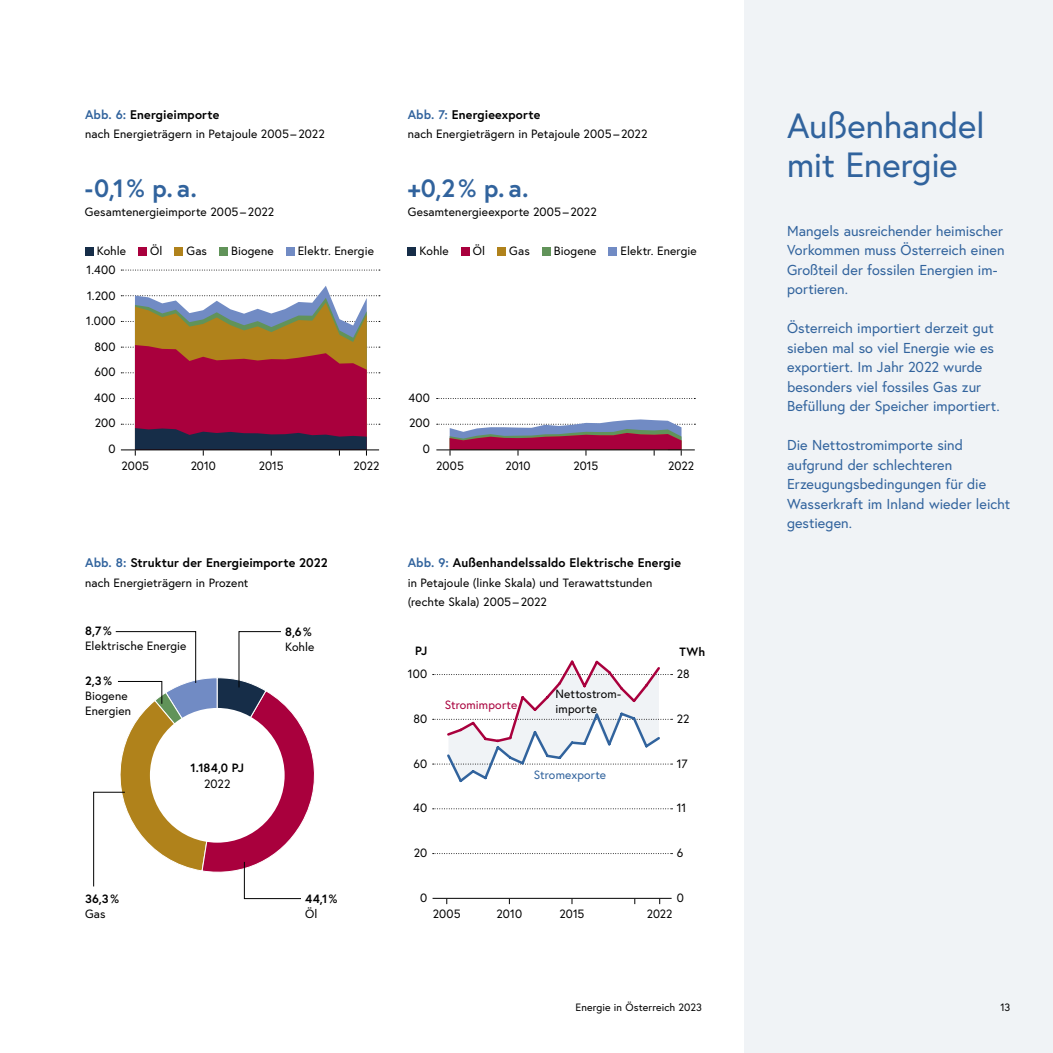
<style>
.page{position:relative;width:1053px;height:1053px;background:#fff}
.page>*{position:absolute;margin:0;border:0;box-sizing:border-box;transform-origin:0 0}
.h1_ohne_Nummerierung{font:35px/39px "Europa Austria";letter-spacing:-.005em;color:#31639d}
.Infografik_CA_P-Grosse_Zahl{font:700 25px "Europa Austria";color:#31639d}
.p_Introtext{font:14.38px/19.5px "Europa Austria";color:#31639d}
.Infografik_CA_h3_Infografik_Headline{font:700 12.5px "Europa Austria";letter-spacing:.01em;color:#000}
.Infografik_CA_p_Subline_Infografik{font:12px/25.5px "Europa Austria";letter-spacing:.005em;color:#000}
.Infografik_CA_A-Grafik-Text-Grundlinie{font:12px "Europa Austria";letter-spacing:.01em;color:#000}
.t1{font:700 12px "Europa Austria";letter-spacing:.01em;color:#000}
.t2{font:12px "Europa Austria";letter-spacing:.005em;color:#a9003d}
.t3{font:12px "Europa Austria";letter-spacing:.01em;color:#31639d}
.t4{font:10.62px "Europa Austria";letter-spacing:.01em;color:#000}
.s1{color:#31639d}
</style>
<div class="page">
<div style="left:744px;top:0;width:308px;height:1052px;background:#f0f3f6"></div>
<div style="left:85px;top:247px;width:8px;height:8px;background:#162d48"></div>
<div style="left:138px;top:247px;width:8px;height:8px;background:#a9003d"></div>
<div style="left:175px;top:247px;width:8px;height:8px;background:#b0821b"></div>
<div style="left:219px;top:247px;width:8px;height:8px;background:#619359"></div>
<div style="left:286px;top:247px;width:8px;height:8px;background:#718bc4"></div>
<div style="left:407px;top:247px;width:9px;height:8px;background:#162d48"></div>
<div style="left:461px;top:247px;width:8px;height:8px;background:#a9003d"></div>
<div style="left:497px;top:247px;width:8px;height:8px;background:#b0821b"></div>
<div style="left:542px;top:247px;width:8px;height:8px;background:#619359"></div>
<div style="left:608px;top:247px;width:9px;height:8px;background:#718bc4"></div>
<svg style="left:436px;top:398px;width:259px;height:1px"></svg>
<svg style="left:121px;top:270px;width:259px;height:1px"></svg>
<svg style="left:432px;top:808px;width:240px;height:1px"></svg>
<svg style="left:432px;top:853px;width:240px;height:1px"></svg>
<hr style="left:432px;top:897px;width:239px;height:1px;background:#000">
<svg style="left:93px;top:631px;width:222px;height:267px"></svg>
<hr style="left:436px;top:449px;width:258px;height:1px;background:#000">
<svg style="left:121px;top:286px;width:259px;height:169px"></svg>
<svg style="left:437px;top:419px;width:258px;height:36px"></svg>
<svg style="left:432px;top:660px;width:240px;height:123px"></svg>
<h3 class="Infografik_CA_h3_Infografik_Headline" style="left:85px;top:106px;width:136px"><span class="s1">Abb. 6:</span> Energieimporte</h3>
<p class="Infografik_CA_p_Subline_Infografik" style="left:85px;top:121px;width:241px">nach Energieträgern in Petajoule 2005 – 2022</p>
<p class="Infografik_CA_P-Grosse_Zahl" style="left:85px;top:171px;width:113px">-0,1% p. a.</p>
<p class="Infografik_CA_A-Grafik-Text-Grundlinie" style="left:85px;top:204px;width:191px">Gesamtenergieimporte 2005 – 2022</p>
<h3 class="Infografik_CA_h3_Infografik_Headline" style="left:407px;top:106px;width:134px"><span class="s1">Abb. 7:</span> Energieexporte</h3>
<p class="Infografik_CA_p_Subline_Infografik" style="left:407px;top:121px;width:241px">nach Energieträgern in Petajoule 2005 – 2022</p>
<p class="Infografik_CA_P-Grosse_Zahl" style="left:407px;top:171px;width:122px">+0,2% p. a.</p>
<p class="Infografik_CA_A-Grafik-Text-Grundlinie" style="left:407px;top:204px;width:190px">Gesamtenergieexporte 2005 – 2022</p>
<p class="Infografik_CA_p_Subline_Infografik" style="left:97px;top:238px;width:31px">Kohle</p>
<p class="Infografik_CA_p_Subline_Infografik" style="left:150px;top:238px;width:14px">Öl</p>
<p class="Infografik_CA_p_Subline_Infografik" style="left:186px;top:238px;width:22px">Gas</p>
<p class="Infografik_CA_p_Subline_Infografik" style="left:231px;top:238px;width:44px">Biogene</p>
<p class="Infografik_CA_p_Subline_Infografik" style="left:298px;top:238px;width:78px">Elektr. Energie</p>
<p class="Infografik_CA_p_Subline_Infografik" style="left:419px;top:238px;width:31px">Kohle</p>
<p class="Infografik_CA_p_Subline_Infografik" style="left:473px;top:238px;width:14px">Öl</p>
<p class="Infografik_CA_p_Subline_Infografik" style="left:509px;top:238px;width:22px">Gas</p>
<p class="Infografik_CA_p_Subline_Infografik" style="left:554px;top:238px;width:44px">Biogene</p>
<p class="Infografik_CA_p_Subline_Infografik" style="left:620px;top:238px;width:78px">Elektr. Energie</p>
<p class="Infografik_CA_p_Subline_Infografik" style="left:86px;top:257px;width:31px;text-align:right">1.400<br>1.200<br>1.000<br>800<br>600<br>400<br>200<br>0</p>
<p class="Infografik_CA_p_Subline_Infografik" style="left:408px;top:385px;width:23px;text-align:right">400<br>200<br>0</p>
<p class="Infografik_CA_p_Subline_Infografik" style="left:121px;top:452px;width:29px">2005</p>
<p class="Infografik_CA_p_Subline_Infografik" style="left:436px;top:452px;width:29px">2005</p>
<p class="Infografik_CA_p_Subline_Infografik" style="left:191px;top:452px;width:27px">2010</p>
<p class="Infografik_CA_p_Subline_Infografik" style="left:505px;top:452px;width:27px">2010</p>
<p class="Infografik_CA_p_Subline_Infografik" style="left:259px;top:452px;width:26px">2015</p>
<p class="Infografik_CA_p_Subline_Infografik" style="left:573px;top:452px;width:26px">2015</p>
<p class="Infografik_CA_p_Subline_Infografik" style="left:353px;top:452px;width:27px">2022</p>
<p class="Infografik_CA_p_Subline_Infografik" style="left:668px;top:452px;width:27px">2022</p>
<h3 class="Infografik_CA_h3_Infografik_Headline" style="left:85px;top:554px;width:244px"><span class="s1">Abb. 8:</span> Struktur der Energieimporte 2022</h3>
<p class="Infografik_CA_p_Subline_Infografik" style="left:85px;top:569px;width:165px">nach Energieträgern in Prozent</p>
<p class="t1" style="left:85px;top:622px;width:28px">8,7%</p>
<p class="Infografik_CA_p_Subline_Infografik" style="left:85px;top:633px;width:103px">Elektrische Energie</p>
<p class="t1" style="left:85px;top:673px;width:28px">2,3%</p>
<p class="Infografik_CA_p_Subline_Infografik" style="left:85px;top:688px;width:47px;line-height:15px">Biogene<br>Energien</p>
<p class="t1" style="left:190px;top:760px;width:55px">1.184,0 PJ</p>
<p class="Infografik_CA_p_Subline_Infografik" style="left:204px;top:770px;width:28px">2022</p>
<p class="t1" style="left:285px;top:623px;width:28px">8,6%</p>
<p class="Infografik_CA_p_Subline_Infografik" style="left:285px;top:633px;width:31px">Kohle</p>
<p class="t1" style="left:85px;top:890px;width:35px">36,3%</p>
<p class="Infografik_CA_p_Subline_Infografik" style="left:85px;top:900px;width:22px">Gas</p>
<p class="t1" style="left:305px;top:890px;width:34px">44,1%</p>
<p class="Infografik_CA_p_Subline_Infografik" style="left:305px;top:900px;width:14px">Öl</p>
<h3 class="Infografik_CA_h3_Infografik_Headline" style="left:407px;top:554px;width:275px"><span class="s1">Abb. 9:</span> Außenhandelssaldo Elektrische Energie</h3>
<p class="Infografik_CA_p_Subline_Infografik" style="left:407px;top:572px;width:246px;line-height:19.5px">in Petajoule (linke Skala) und Terawattstunden (rechte Skala) 2005 – 2022</p>
<p class="t1" style="left:415px;top:642px;width:14px">PJ</p>
<p class="t1" style="left:679px;top:643px;width:27px">TWh</p>
<p class="Infografik_CA_p_Subline_Infografik" style="left:555px;top:686px;width:67px;line-height:15px">Nettostrom&shy;importe</p>
<p class="Infografik_CA_p_Subline_Infografik" style="left:408px;top:661px;width:21px">100</p>
<p class="Infografik_CA_p_Subline_Infografik" style="left:413px;top:705px;width:15px">80</p>
<p class="Infografik_CA_p_Subline_Infografik" style="left:413px;top:750px;width:15px">60</p>
<p class="Infografik_CA_p_Subline_Infografik" style="left:413px;top:795px;width:16px">40</p>
<p class="Infografik_CA_p_Subline_Infografik" style="left:414px;top:839px;width:15px">20</p>
<p class="Infografik_CA_p_Subline_Infografik" style="left:420px;top:884px;width:9px">0</p>
<p class="Infografik_CA_p_Subline_Infografik" style="left:676px;top:661px;width:14px">28</p>
<p class="Infografik_CA_p_Subline_Infografik" style="left:676px;top:705px;width:14px">22</p>
<p class="Infografik_CA_p_Subline_Infografik" style="left:676px;top:750px;width:12px">17</p>
<p class="Infografik_CA_p_Subline_Infografik" style="left:676px;top:795px;width:11px">11</p>
<p class="Infografik_CA_p_Subline_Infografik" style="left:676px;top:839px;width:8px">6</p>
<p class="Infografik_CA_p_Subline_Infografik" style="left:676px;top:884px;width:9px">0</p>
<p class="t2" style="left:445px;top:697px;width:74px">Stromimporte</p>
<p class="t3" style="left:534px;top:766px;width:74px">Stromexporte</p>
<p class="Infografik_CA_p_Subline_Infografik" style="left:433px;top:901px;width:29px">2005</p>
<p class="Infografik_CA_p_Subline_Infografik" style="left:496px;top:901px;width:27px">2010</p>
<p class="Infografik_CA_p_Subline_Infografik" style="left:559px;top:901px;width:26px">2015</p>
<p class="Infografik_CA_p_Subline_Infografik" style="left:647px;top:901px;width:27px">2022</p>
<h2 class="h1_ohne_Nummerierung" style="left:787px;top:106px;width:199px">Außenhandel mit Energie</h2>
<p class="p_Introtext" style="left:787px;top:221px;width:219px">Mangels ausreichender heimischer<br>Vorkommen muss Österreich einen<br>Großteil der fossilen Energien im&shy;portieren.</p>
<p class="p_Introtext" style="left:787px;top:318px;width:214px">Österreich importiert derzeit gut sieben mal so viel Energie wie es exportiert. Im Jahr 2022 wurde besonders viel fossiles Gas zur Befüllung der Speicher importiert.</p>
<p class="p_Introtext" style="left:787px;top:435px;width:225px">Die Nettostromimporte sind aufgrund der schlechteren<br>Erzeugungsbedingungen für die<br>Wasserkraft im Inland wieder leicht gestiegen.</p>
<p class="t4" style="left:575px;top:1000px;width:128px">Energie in Österreich 2023</p>
<p class="t4" style="left:1000px;top:1000px;width:11px">13</p>
</div>
